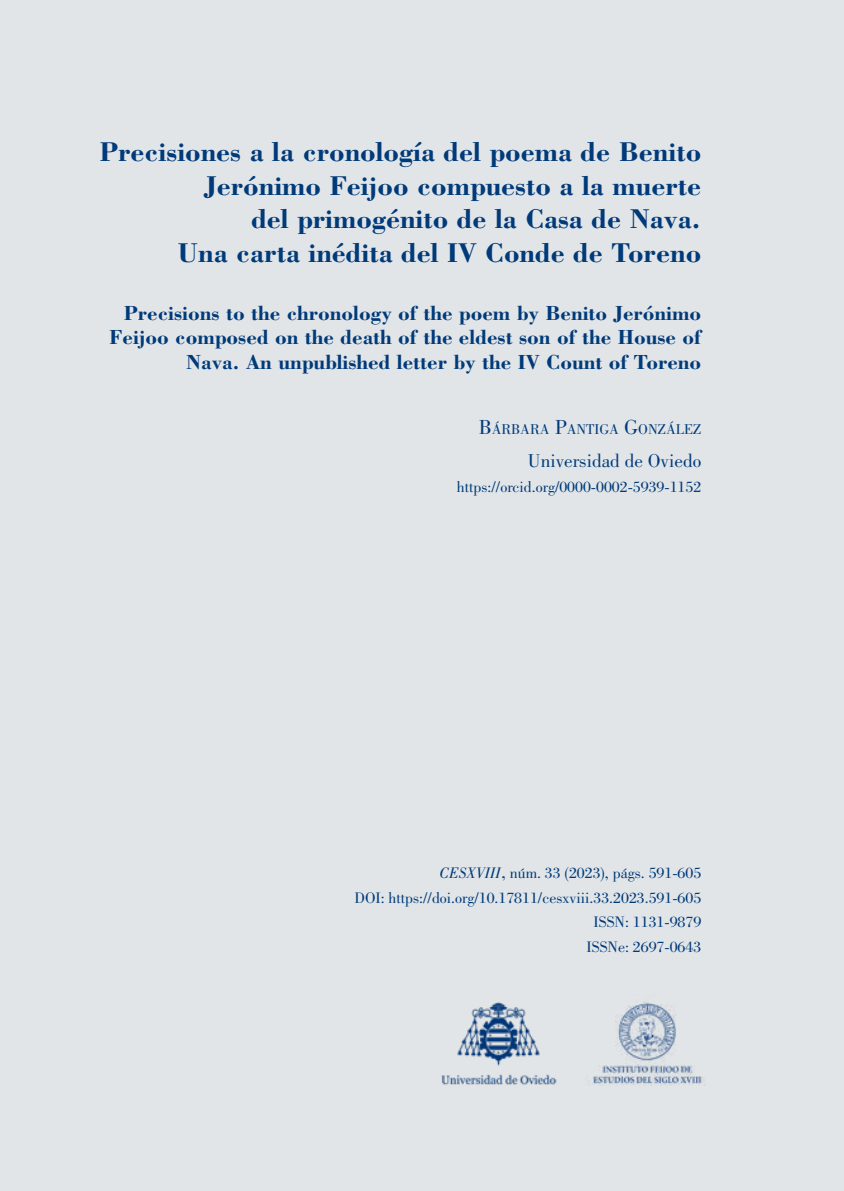
<style>
.page{position:relative;width:844px;height:1191px;background:#fff}
.page>*{position:absolute;margin:0;border:0;box-sizing:border-box;transform-origin:0 0}
.t1{font:700 28px/33.6px "Bodoni Std";color:#003a79;text-align:right}
.t2{font:700 21px/24.5px "Bodoni Std";color:#003a79;text-align:right}
.t3{font:19.25px "Bodoni Std";color:#003a79}
.t4{font:15.75px/24.5px "Bodoni Std";color:#003a79;text-align:right}
.t5{font:14.7px "Bodoni Std";color:#003a79}
.s1{font-size:21px}
.s2{font-style:italic}
.s3{font-style:inherit}
</style>
<div class="page">
<div style="left:1px;top:1px;width:841px;height:1189px;background:#e1e5e8"></div>
<img style="left:588px;top:1002px;width:117px;height:84px">
<img style="left:441px;top:1002px;width:116px;height:83px">
<h1 class="t1" style="left:99px;top:134px;width:603px">Precisiones a la cronología del poema de Benito Jerónimo Feijoo compuesto a la muerte<br>del primogénito de la Casa de Nava.<br>Una carta inédita del IV Conde de Toreno</h1>
<h2 class="t2" style="left:110px;top:300px;width:593px">Precisions to the chronology of the poem by Benito Jerónimo<br>Feijoo composed on the death of the eldest son of the House of<br>Nava. An unpublished letter by the IV Count of Toreno</h2>
<p class="t5" style="left:478px;top:421px;width:224px"><span class="s1">B</span>ÁRBARA <span class="s1">P</span>ANTIGA <span class="s1">G</span>ONZÁLEZ</p>
<p class="t3" style="left:527px;top:450px;width:175px">Universidad de Oviedo</p>
<p class="t4" style="left:457px;top:474px;width:246px">https://orcid.org/0000-0002-5939-1152</p>
<p class="t4" style="left:354px;top:861px;width:348px"><span class="s2">CESXVIII</span><span class="s3">,</span> núm. 33 (2023), págs. 591-605<br>DOI: https://doi.org/10.17811/cesxviii.33.2023.591-605<br>ISSN: 1131-9879<br>ISSNe: 2697-0643</p>
</div>
